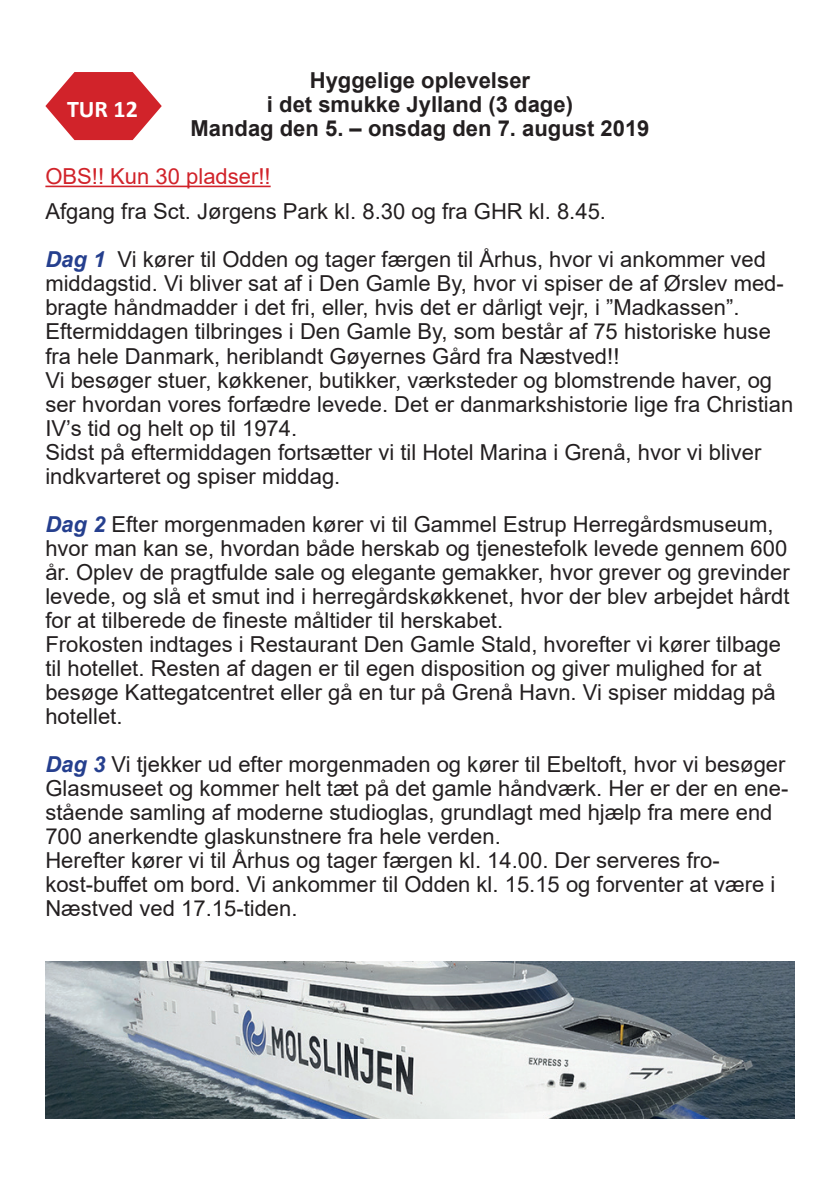
<style>
.page{position:relative;width:840px;height:1191px;background:#fff}
.page>*{position:absolute;margin:0;border:0;box-sizing:border-box;transform-origin:0 0}
.t1{font:700 24px "Calibri";color:#fff}
.t2{font:22px/24px "Arial";color:#231f20}
.t3{font:700 22px/24px "Arial";color:#231f20;text-align:center}
.t4{font:22px "Arial";color:#d1232a}
.s1{font-weight:700;font-style:italic;color:#253f8e}
</style>
<div class="page">
<svg style="left:45px;top:72px;width:117px;height:68px"></svg>
<hr style="left:45px;top:186px;width:225px;height:1px;background:#d1232a">
<img style="left:45px;top:961px;width:749px;height:157px">
<p class="t3" style="left:190px;top:69px;width:460px">Hyggelige oplevelser<br>i det smukke Jylland (3 dage)<br>Mandag den 5. – onsdag den 7. august 2019</p>
<p class="t4" style="left:45px;top:161px;width:227px">OBS!! Kun 30 pladser!!</p>
<p class="t2" style="left:45px;top:187px;width:721px;line-height:48px">Afgang fra Sct. Jørgens Park kl. 8.30 og fra GHR kl. 8.45.<br><span class="s1">Dag 1</span> Vi kører til Odden og tager færgen til Århus, hvor vi ankommer ved</p>
<p class="t2" style="left:45px;top:271px;width:749px">middagstid. Vi bliver sat af i Den Gamle By, hvor vi spiser de af Ørslev med&shy;bragte håndmadder i det fri, eller, hvis det er dårligt vejr, i ”Madkassen”.<br>Eftermiddagen tilbringes i Den Gamle By, som består af 75 historiske huse fra hele Danmark, heriblandt Gøyernes Gård fra Næstved!!<br>Vi besøger stuer, køkkener, butikker, værksteder og blomstrende haver, og ser hvordan vores forfædre levede. Det er danmarkshistorie lige fra Christian IV’s tid og helt op til 1974.<br>Sidst på eftermiddagen fortsætter vi til Hotel Marina i Grenå, hvor vi bliver indkvarteret og spiser middag.</p>
<p class="t2" style="left:45px;top:512px;width:745px"><span class="s1">Dag 2</span> Efter morgenmaden kører vi til Gammel Estrup Herregårdsmuseum, hvor man kan se, hvordan både herskab og tjenestefolk levede gennem 600 år. Oplev de pragtfulde sale og elegante gemakker, hvor grever og grevinder levede, og slå et smut ind i herregårdskøkkenet, hvor der blev arbejdet hårdt for at tilberede de fineste måltider til herskabet.<br>Frokosten indtages i Restaurant Den Gamle Stald, hvorefter vi kører tilbage til hotellet. Resten af dagen er til egen disposition og giver mulighed for at besøge Kattegatcentret eller gå en tur på Grenå Havn. Vi spiser middag på hotellet.</p>
<p class="t2" style="left:45px;top:752px;width:744px"><span class="s1">Dag 3</span> Vi tjekker ud efter morgenmaden og kører til Ebeltoft, hvor vi besøger Glasmuseet og kommer helt tæt på det gamle håndværk. Her er der en ene&shy;stående samling af moderne studioglas, grundlagt med hjælp fra mere end 700 anerkendte glaskunstnere fra hele verden.<br>Herefter kører vi til Århus og tager færgen kl. 14.00. Der serveres fro&shy;kost-buffet om bord. Vi ankommer til Odden kl. 15.15 og forventer at være i Næstved ved 17.15-tiden.</p>
<p class="t1" style="left:67px;top:92px;width:72px">TUR 12</p>
</div>
